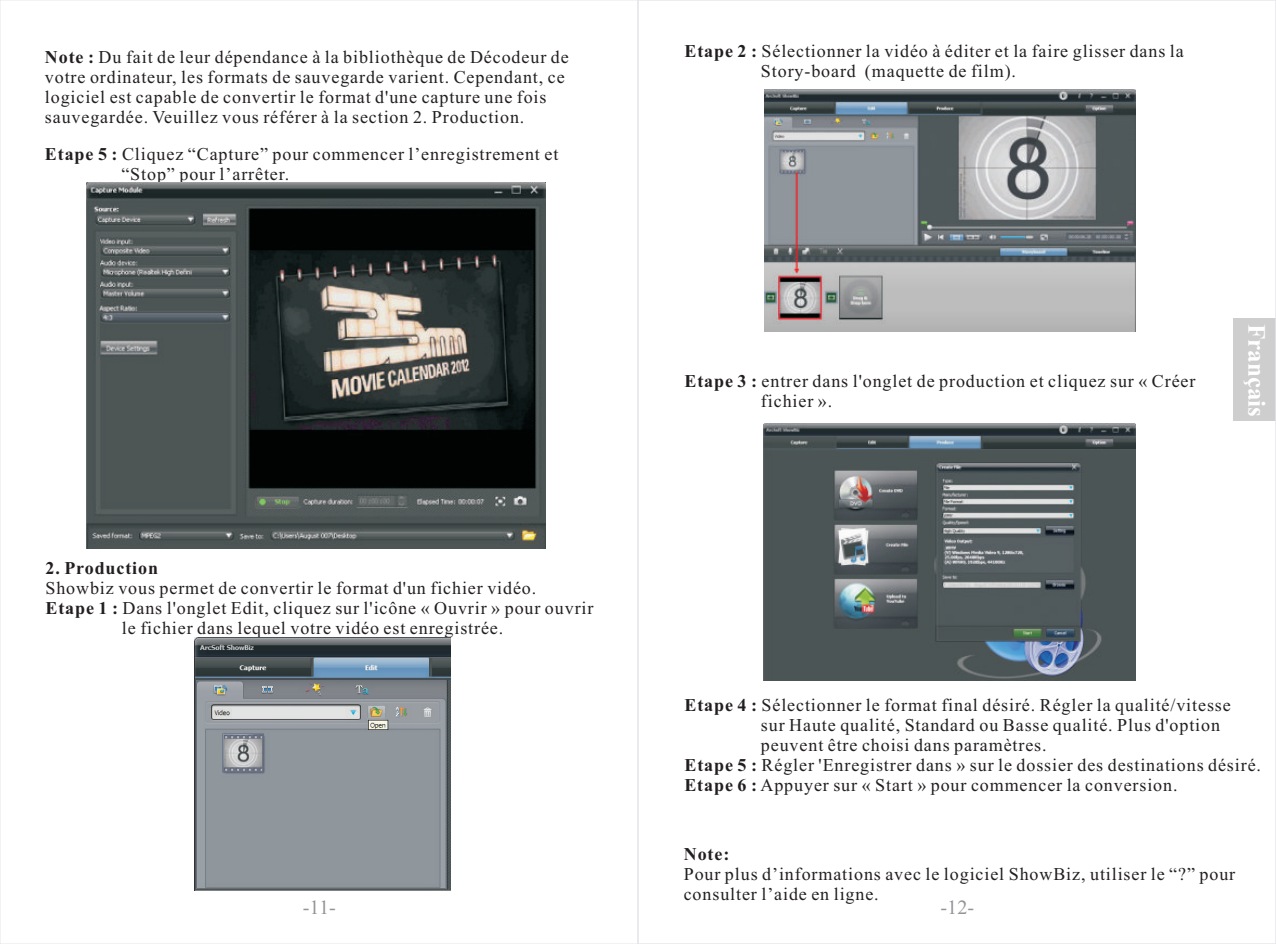
<style>
.page{position:relative;width:1276px;height:944px;background:#fff}
.page>*{position:absolute;margin:0;border:0;box-sizing:border-box;transform-origin:0 0}
.t1{font:700 24.9px "Times New Roman";color:#fff}
.t2{font:20.4px "Times New Roman";color:#939598}
.t3{font:18px/19.8px "Times New Roman";letter-spacing:.05em;color:#231f20}
.t4{font:700 18px "Times New Roman";letter-spacing:.05em;color:#231f20}
.s1{font-weight:700}
</style>
<div class="page">
<div style="left:1233px;top:319px;width:43px;height:102px;background:#cecece"></div>
<img style="left:194px;top:638px;width:256px;height:253px">
<img style="left:86px;top:183px;width:459px;height:365px">
<img style="left:765px;top:89px;width:370px;height:242px">
<img style="left:763px;top:424px;width:372px;height:257px">
<p class="t3" style="left:45px;top:49px;width:525px"><span class="s1">Note :</span> Du fait de leur dépendance à la bibliothèque de Décodeur de votre ordinateur, les formats de sauvegarde varient. Cependant, ce logiciel est capable de convertir le format d'une capture une fois sauvegardée. Veuillez vous référer à la section 2. Production.</p>
<p class="t3" style="left:121px;top:145px;width:438px;text-indent:-76px"><span class="s1">Etape 5 :</span> Cliquez “Capture” pour commencer l’enregistrement et “Stop” pour l’arrêter.</p>
<p class="t4" style="left:45px;top:562px;width:114px">2. Production</p>
<p class="t3" style="left:122px;top:600px;width:473px;text-indent:-76px"><span class="s1">Etape 1 :</span> Dans l'onglet Edit, cliquez sur l'icône « Ouvrir » pour ouvrir le fichier dans lequel votre vidéo est enregistrée.</p>
<p class="t3" style="left:45px;top:580px;width:492px">Showbiz vous permet de convertir le format d'un fichier vidéo.</p>
<p class="t3" style="left:761px;top:42px;width:424px;text-indent:-76px"><span class="s1">Etape 2 :</span> Sélectionner la vidéo à éditer et la faire glisser dans la<br>Story-board (maquette de film).</p>
<p class="t3" style="left:761px;top:373px;width:436px;text-indent:-76px"><span class="s1">Etape 3 :</span> entrer dans l'onglet de production et cliquez sur « Créer fichier ».</p>
<h1 class="t1" style="left:1265px;top:324px;width:95px;rotate:90deg">Français</h1>
<p class="t3" style="left:684px;top:697px;width:548px"><span class="s1">Etape 4 :</span> Sélectionner le format final désiré. Régler la qualité/vitesse</p>
<p class="t3" style="left:761px;top:716px;width:460px">sur Haute qualité, Standard ou Basse qualité. Plus d'option</p>
<p class="t3" style="left:761px;top:736px;width:287px">peuvent être choisi dans paramètres.</p>
<p class="t3" style="left:684px;top:756px;width:578px"><span class="s1">Etape 5 :</span> Régler 'Enregistrer dans » sur le dossier des destinations désiré.</p>
<p class="t3" style="left:684px;top:776px;width:495px"><span class="s1">Etape 6 :</span> Appuyer sur « Start » pour commencer la conversion.</p>
<p class="t4" style="left:684px;top:848px;width:47px">Note:</p>
<p class="t3" style="left:684px;top:866px;width:553px">Pour plus d’informations avec le logiciel ShowBiz, utiliser le “?” pour consulter l’aide en ligne.</p>
<p class="t2" style="left:303px;top:899px;width:34px">-11-</p>
<p class="t2" style="left:940px;top:899px;width:35px">-12-</p>
</div>
